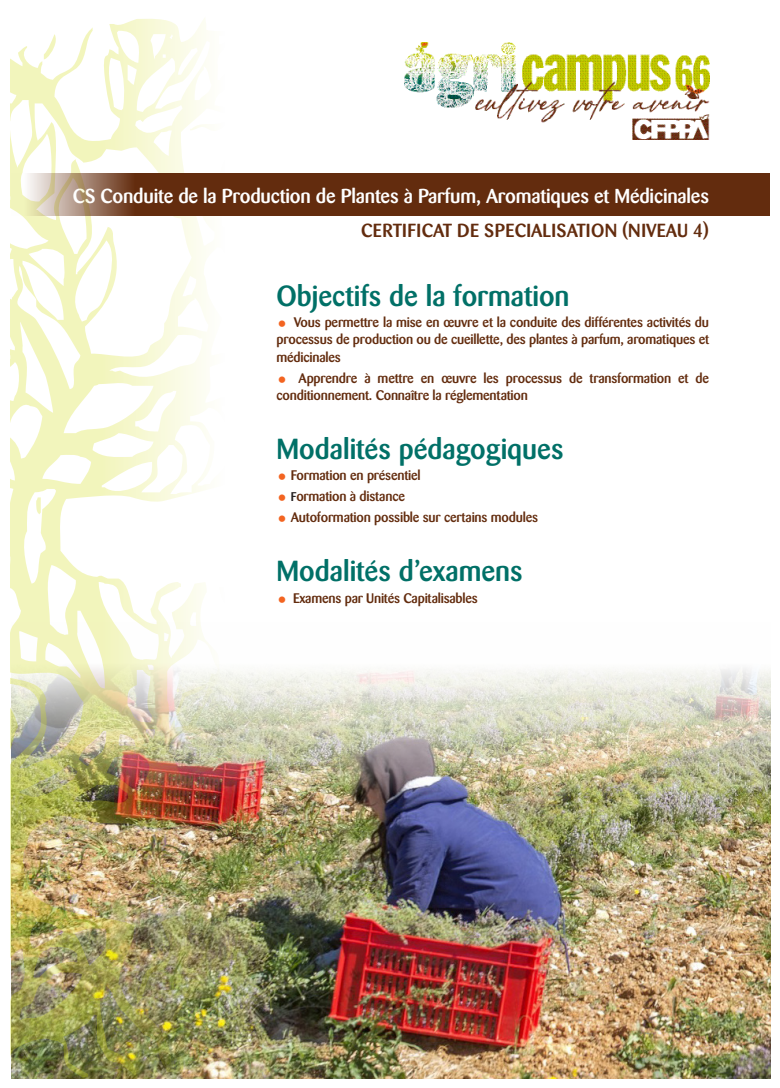
<style>
.page{position:relative;width:780px;height:1088px;background:#fff}
.page>*{position:absolute;margin:0;border:0;box-sizing:border-box;transform-origin:0 0}
.t1{font:500 28.75px "Barmeno";color:#017067}
.t2{font:500 20px "Barmeno";letter-spacing:-.01em;color:#fff}
.t3{font:500 18.75px "Barmeno";letter-spacing:.02em;color:#632c0e}
.t4{font:500 13.75px/17.5px "Barmeno";letter-spacing:-.015em;color:#632c0e;text-align:justify}
.s1{font-size:12.5px;color:#231f20}
</style>
<div class="page">
<img style="left:12px;top:668px;width:758px;height:410px">
<img style="left:11px;top:18px;width:223px;height:1059px">
<svg style="left:11px;top:174px;width:758px;height:42px;fill:#632c0e"></svg>
<img style="left:404px;top:43px;width:305px;height:96px">
<h2 class="t2" style="left:73px;top:184px;width:637px">CS Conduite de la Production de Plantes à Parfum, Aromatiques et Médicinales</h2>
<p class="t3" style="left:361px;top:220px;width:349px">CERTIFICAT DE SPECIALISATION (NIVEAU 4)</p>
<p class="t1" style="left:276px;top:279px;width:294px">Objectifs de la formation</p>
<p class="t4" style="left:276px;top:313px;width:434px;text-indent:17px">Vous permettre la mise en œuvre et la conduite des différentes activités du processus de production ou de cueillette, des plantes à parfum, aromatiques et médicinales</p>
<p class="t4" style="left:276px;top:369px;width:434px;text-indent:22px">Apprendre à mettre en œuvre les processus de transformation et de conditionnement. Connaître la réglementation</p>
<p class="t1" style="left:276px;top:432px;width:288px">Modalités pédagogiques</p>
<p class="t4" style="left:291px;top:467px;width:131px">Formation en présentiel</p>
<p class="t4" style="left:291px;top:488px;width:116px"><span class="s1">F</span>ormation à distance</p>
<p class="t4" style="left:291px;top:509px;width:249px">Autoformation possible sur certains modules</p>
<p class="t1" style="left:276px;top:554px;width:248px">Modalités d’examens</p>
<p class="t4" style="left:293px;top:589px;width:186px">Examens par Unités Capitalisables</p>
</div>
